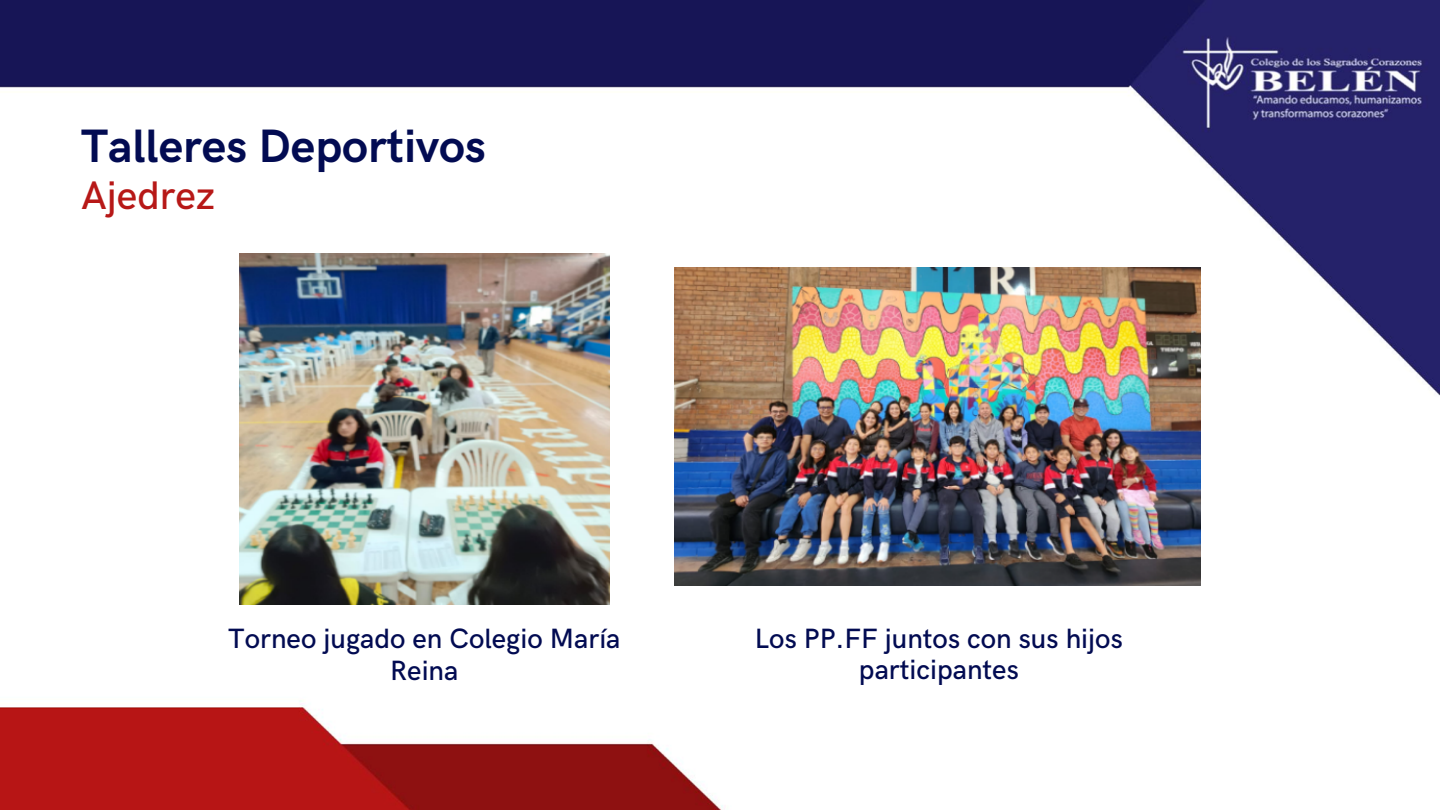
<style>
.page{position:relative;width:1440px;height:810px;background:#fff}
.page>*{position:absolute;margin:0;border:0;box-sizing:border-box;transform-origin:0 0}
.t1{font:700 47px "HK Grotesk";color:#020b52}
.t2{font:500 40px "HK Grotesk";color:#b71817}
.t3{font:500 28px/31.5px "HK Grotesk";color:#020b52;text-align:center}
</style>
<div class="page">
<img style="left:0;top:0;width:1440px;height:810px">
<img style="left:675px;top:267px;width:525px;height:319px">
<img style="left:239px;top:254px;width:371px;height:351px">
<p class="t1" style="left:81px;top:120px;width:406px">Talleres Deportivos</p>
<p class="t2" style="left:81px;top:173px;width:135px">Ajedrez</p>
<p class="t3" style="left:228px;top:624px;width:394px">Torneo jugado en Colegio María<br>Reina</p>
<p class="t3" style="left:755px;top:623px;width:369px">Los PP.FF juntos con sus hijos participantes</p>
</div>
